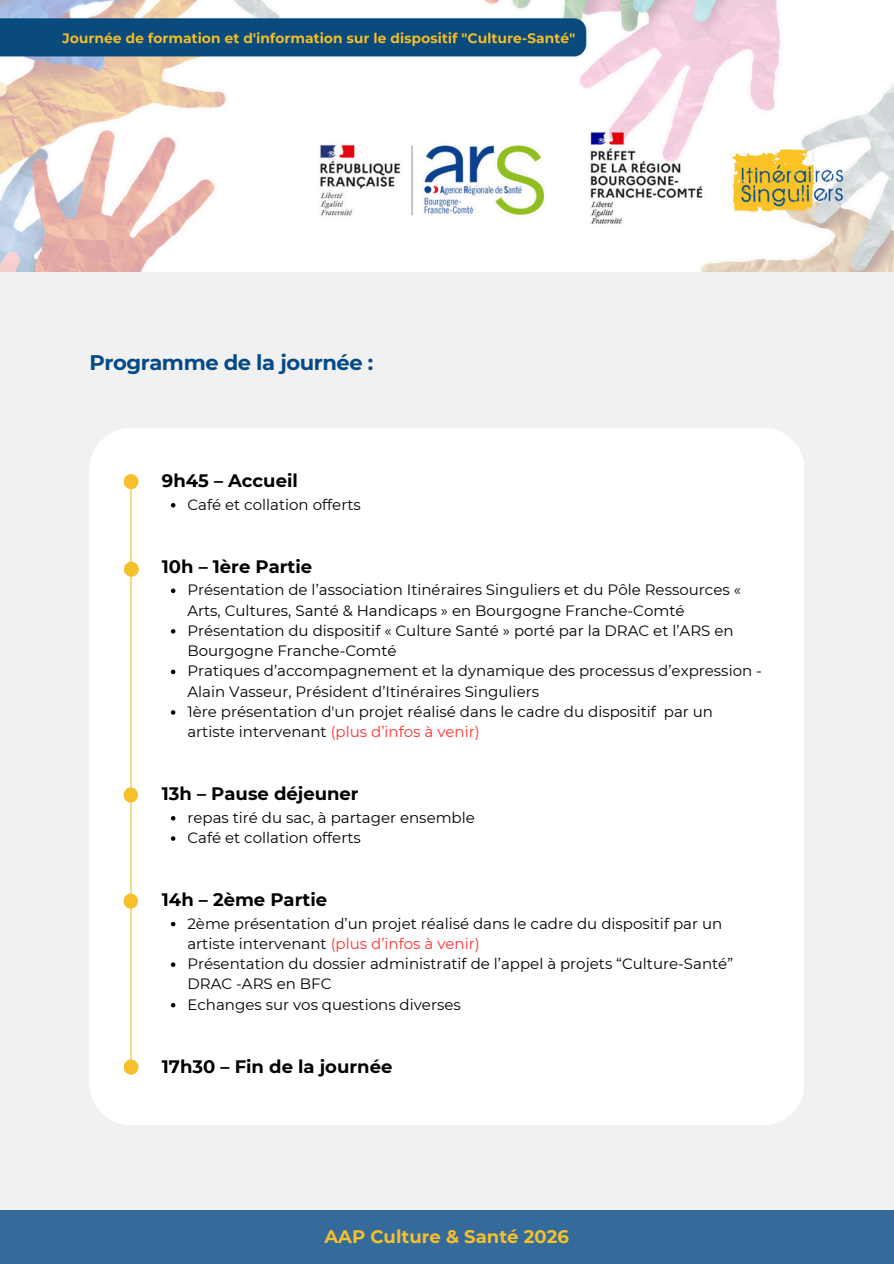
<style>
.page{position:relative;width:894px;height:1264px;background:#fff}
.page>*{position:absolute;margin:0;border:0;box-sizing:border-box;transform-origin:0 0}
.t1{font:700 21px "Montserrat";letter-spacing:-.02em;color:#054a86}
.t2{font:700 18px "Montserrat";color:#000}
.t3{font:700 18px "Montserrat";color:#f6bf2c}
.t4{font:15px/20.2px "Montserrat";color:#000}
.s1{color:#ff3131}
</style>
<div class="page">
<div style="left:0;top:0;width:893px;height:1263px;background:#f1f1f1"></div>
<img style="left:0;top:0;width:893px;height:271px">
<div style="left:89px;top:428px;width:714px;height:697px;background:#fff;border-radius:42px"></div>
<svg style="left:171px;top:503px;width:4px;height:4px"></svg>
<svg style="left:171px;top:588px;width:4px;height:5px"></svg>
<svg style="left:171px;top:629px;width:4px;height:4px"></svg>
<svg style="left:171px;top:669px;width:4px;height:5px"></svg>
<svg style="left:171px;top:710px;width:4px;height:4px"></svg>
<svg style="left:171px;top:816px;width:4px;height:4px"></svg>
<svg style="left:171px;top:836px;width:4px;height:4px"></svg>
<svg style="left:171px;top:921px;width:4px;height:5px"></svg>
<svg style="left:171px;top:962px;width:4px;height:4px"></svg>
<svg style="left:171px;top:1003px;width:4px;height:4px"></svg>
<hr style="left:130px;top:489px;width:1px;height:585px;background:#f6bf2c">
<div style="left:124px;top:561px;width:15px;height:15px;background:#f6bf2c;border-radius:50%"></div>
<div style="left:123px;top:474px;width:15px;height:15px;background:#f6bf2c;border-radius:50%"></div>
<div style="left:123px;top:787px;width:15px;height:15px;background:#f6bf2c;border-radius:50%"></div>
<div style="left:123px;top:893px;width:15px;height:15px;background:#f6bf2c;border-radius:50%"></div>
<div style="left:123px;top:1059px;width:15px;height:15px;background:#f6bf2c;border-radius:50%"></div>
<div style="left:0;top:1210px;width:893px;height:53px;background:#346b9b"></div>
<p class="t1" style="left:89px;top:350px;width:285px">Programme de la journée :</p>
<p class="t2" style="left:162px;top:470px;width:137px">9h45 – Accueil</p>
<h1 class="t4" style="left:187px;top:494px;width:175px">Café et collation offerts</h1>
<p class="t2" style="left:162px;top:555px;width:152px">10h – 1ère Partie</p>
<h2 class="t4" style="left:187px;top:580px;width:554px">Présentation de l’association Itinéraires Singuliers et du Pôle Ressources «<br>Arts, Cultures, Santé &amp; Handicaps » en Bourgogne Franche-Comté</h2>
<p class="t4" style="left:187px;top:620px;width:547px">Présentation du dispositif « Culture Santé » porté par la DRAC et l’ARS en<br>Bourgogne Franche-Comté</p>
<h2 class="t4" style="left:187px;top:661px;width:576px">Pratiques d’accompagnement et la dynamique des processus d’expression -<br>Alain Vasseur, Président d’Itinéraires Singuliers</h2>
<p class="t4" style="left:187px;top:701px;width:527px">1ère présentation d'un projet réalisé dans le cadre du dispositif par un artiste intervenant <span class="s1">(plus d’infos à venir)</span></p>
<p class="t2" style="left:162px;top:782px;width:198px">13h – Pause déjeuner</p>
<p class="t4" style="left:187px;top:807px;width:289px">repas tiré du sac, à partager ensemble</p>
<p class="t4" style="left:187px;top:827px;width:175px">Café et collation offerts</p>
<h2 class="t2" style="left:162px;top:888px;width:167px">14h – 2ème Partie</h2>
<p class="t4" style="left:187px;top:913px;width:536px">2ème présentation d’un projet réalisé dans le cadre du dispositif par un artiste intervenant <span class="s1">(plus d’infos à venir)</span></p>
<p class="t4" style="left:187px;top:953px;width:547px">Présentation du dossier administratif de l’appel à projets “Culture-Santé”<br>DRAC -ARS en BFC</p>
<h2 class="t4" style="left:187px;top:994px;width:275px">Echanges sur vos questions diverses</h2>
<p class="t2" style="left:162px;top:1055px;width:232px">17h30 – Fin de la journée</p>
<p class="t3" style="left:324px;top:1225px;width:246px">AAP Culture &amp; Santé 2026</p>
</div>
